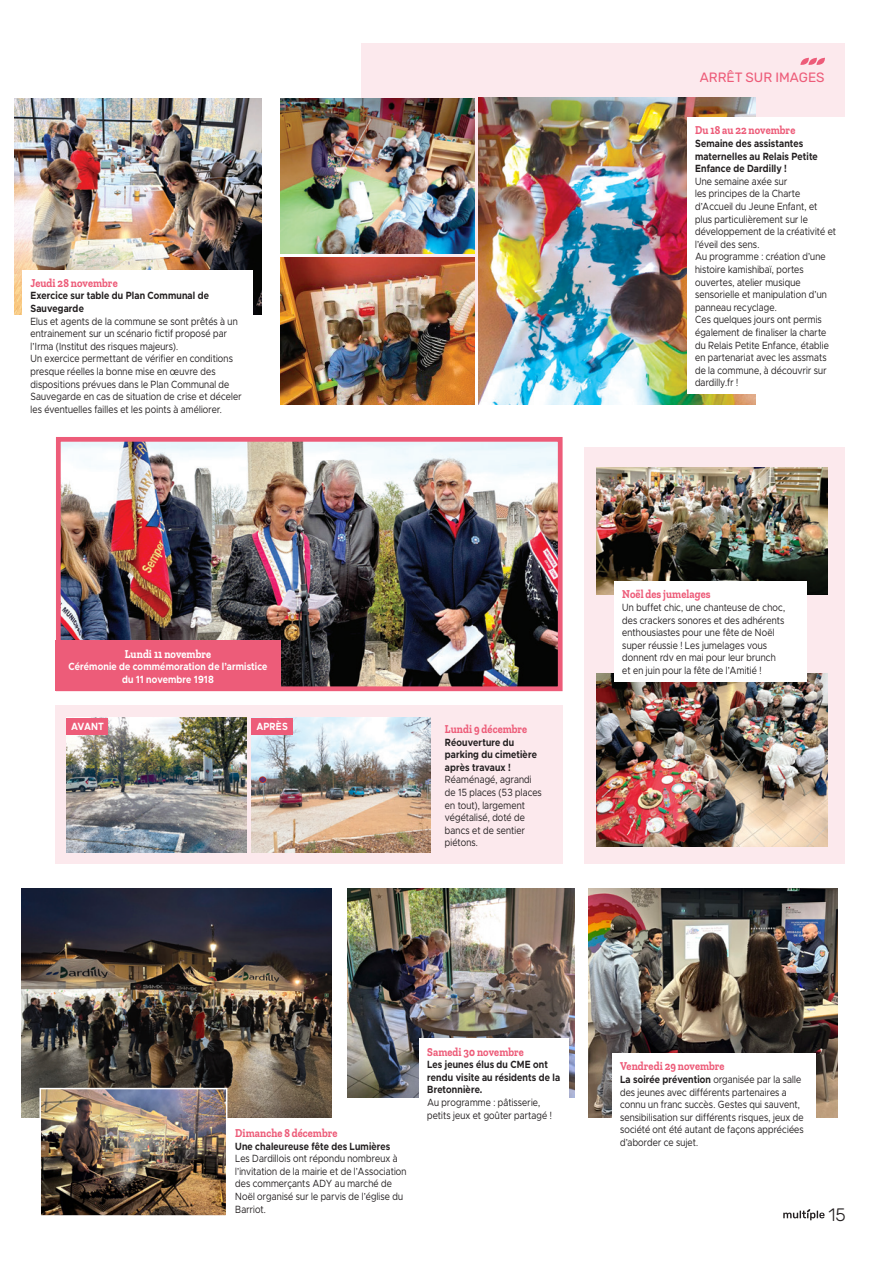
<style>
.page{position:relative;width:893px;height:1263px;background:#fff}
.page>*{position:absolute;margin:0;border:0;box-sizing:border-box;transform-origin:0 0}
.t1{font:300 18px "Rubik";color:#231f20}
.t2{font:13.5px "Rubik";color:#ed5c79}
.t3{font:700 12px "Zilla Slab";letter-spacing:.01em;color:#ed5c79;scale:.86 1}
.t4{font:700 12px "Zilla Slab";letter-spacing:.01em;color:#fff;scale:.86 1}
.t5{font:10.5px/12.6px "Metropolis";letter-spacing:.02em;color:#231f20;scale:.86 1}
.t6{font:700 10.5px/12.6px "Metropolis";letter-spacing:.02em;color:#231f20;scale:.86 1}
.t7{font:700 10.5px/12.6px "Metropolis";letter-spacing:.015em;color:#fff;text-align:center;scale:.86 1}
.s1{font-weight:700}
</style>
<div class="page">
<div style="left:584px;top:447px;width:261px;height:417px;background:#fce9ed"></div>
<div style="left:55px;top:706px;width:508px;height:158px;background:#fce9ed"></div>
<div style="left:361px;top:43px;width:484px;height:288px;background:#fce9ed"></div>
<img style="left:15px;top:98px;width:247px;height:216px">
<svg style="left:800px;top:58px;width:25px;height:7px"></svg>
<img style="left:62px;top:443px;width:495px;height:242px">
<div style="left:56px;top:437px;width:507px;height:254px;border:5px solid #ed5c79"></div>
<div style="left:55px;top:640px;width:226px;height:50px;background:#ed5c79"></div>
<img style="left:281px;top:98px;width:193px;height:156px">
<img style="left:479px;top:98px;width:277px;height:307px">
<div style="left:23px;top:270px;width:230px;height:152px;background:#fff"></div>
<div style="left:687px;top:117px;width:158px;height:277px;background:#fff"></div>
<img style="left:597px;top:467px;width:230px;height:128px">
<img style="left:596px;top:673px;width:231px;height:173px">
<div style="left:614px;top:581px;width:193px;height:101px;background:#fff"></div>
<img style="left:281px;top:257px;width:193px;height:148px">
<img style="left:22px;top:888px;width:310px;height:230px">
<img style="left:42px;top:1091px;width:182px;height:123px">
<div style="left:39px;top:1088px;width:188px;height:129px;border:2px solid #fff"></div>
<img style="left:347px;top:888px;width:228px;height:209px">
<img style="left:589px;top:888px;width:248px;height:229px">
<div style="left:612px;top:1053px;width:203px;height:101px;background:#fff"></div>
<div style="left:419px;top:1038px;width:150px;height:101px;background:#fff"></div>
<img style="left:251px;top:717px;width:180px;height:135px">
<img style="left:67px;top:717px;width:179px;height:135px">
<div style="left:67px;top:717px;width:41px;height:17px;background:#ed5c79"></div>
<div style="left:251px;top:717px;width:42px;height:17px;background:#ed5c79"></div>
<svg style="left:783px;top:1209px;width:42px;height:11px"></svg>
<p class="t3" style="left:30px;top:276px;width:103px">Jeudi 28 novembre</p>
<p class="t6" style="left:30px;top:290px;width:209px">Exercice sur table du Plan Communal de<br>Sauvegarde</p>
<p class="t5" style="left:30px;top:315px;width:242px">Elus et agents de la commune se sont prêtés à un entrainement sur un scénario fictif proposé par l’Irma (Institut des risques majeurs).</p>
<p class="t5" style="left:30px;top:353px;width:247px">Un exercice permettant de vérifier en conditions presque réelles la bonne mise en œuvre des dispositions prévues dans le Plan Communal de Sauvegarde en cas de situation de crise et déceler les éventuelles failles et les points à améliorer.</p>
<p class="t4" style="left:125px;top:647px;width:102px">Lundi 11 novembre</p>
<p class="t7" style="left:68px;top:660px;width:233px">Cérémonie de commémoration de l’armistice du 11 novembre 1918</p>
<p class="t7" style="left:71px;top:720px;width:40px">AVANT</p>
<p class="t7" style="left:256px;top:720px;width:38px">APRÈS</p>
<p class="t3" style="left:445px;top:722px;width:97px">Lundi 9 décembre</p>
<p class="t6" style="left:445px;top:736px;width:108px">Réouverture du parking du cimetière après travaux !</p>
<p class="t5" style="left:445px;top:773px;width:114px">Réaménagé, agrandi de 15 places (53 places en tout), largement végétalisé, doté de bancs et de sentier piétons.</p>
<p class="t2" style="left:700px;top:70px;width:126px">ARRÊT SUR IMAGES</p>
<p class="t3" style="left:695px;top:124px;width:118px">Du 18 au 22 novembre</p>
<p class="t6" style="left:695px;top:137px;width:144px">Semaine des assistantes maternelles au Relais Petite<br>Enfance de Dardilly !</p>
<p class="t5" style="left:695px;top:175px;width:165px">Une semaine axée sur<br>les principes de la Charte d’Accueil du Jeune Enfant, et plus particulièrement sur le développement de la créativité et l’éveil des sens.</p>
<p class="t5" style="left:695px;top:251px;width:155px">Au programme : création d’une histoire kamishibaï, portes ouvertes, atelier musique sensorielle et manipulation d’un panneau recyclage.</p>
<p class="t5" style="left:695px;top:314px;width:157px">Ces quelques jours ont permis également de finaliser la charte du Relais Petite Enfance, établie en partenariat avec les assmats de la commune, à découvrir sur dardilly.fr !</p>
<p class="t3" style="left:622px;top:587px;width:104px">Noël des jumelages</p>
<p class="t5" style="left:622px;top:601px;width:191px">Un buffet chic, une chanteuse de choc, des crackers sonores et des adhérents enthousiastes pour une fête de Noël super réussie ! Les jumelages vous donnent rdv en mai pour leur brunch et en juin pour la fête de l’Amitié !</p>
<p class="t3" style="left:235px;top:1126px;width:120px">Dimanche 8 décembre</p>
<p class="t6" style="left:235px;top:1140px;width:182px">Une chaleureuse fête des Lumières</p>
<p class="t5" style="left:235px;top:1152px;width:201px">Les Dardillois ont répondu nombreux à l’invitation de la mairie et de l’Association des commerçants ADY au marché de Noël organisé sur le parvis de l’église du Barriot.</p>
<p class="t3" style="left:427px;top:1044px;width:114px">Samedi 30 novembre</p>
<p class="t6" style="left:427px;top:1058px;width:156px">Les jeunes élus du CME ont rendu visite au résidents de la<br>Bretonnière.</p>
<p class="t5" style="left:427px;top:1096px;width:147px">Au programme : pâtisserie, petits jeux et goûter partagé !</p>
<p class="t3" style="left:620px;top:1059px;width:123px">Vendredi 29 novembre</p>
<p class="t5" style="left:620px;top:1073px;width:215px"><span class="s1">La soirée prévention</span> organisée par la salle des jeunes avec différents partenaires a connu un franc succès. Gestes qui sauvent, sensibilisation sur différents risques, jeux de société ont été autant de façons appréciées d’aborder ce sujet.</p>
<h1 class="t1" style="left:828px;top:1204px;width:19px">15</h1>
</div>
